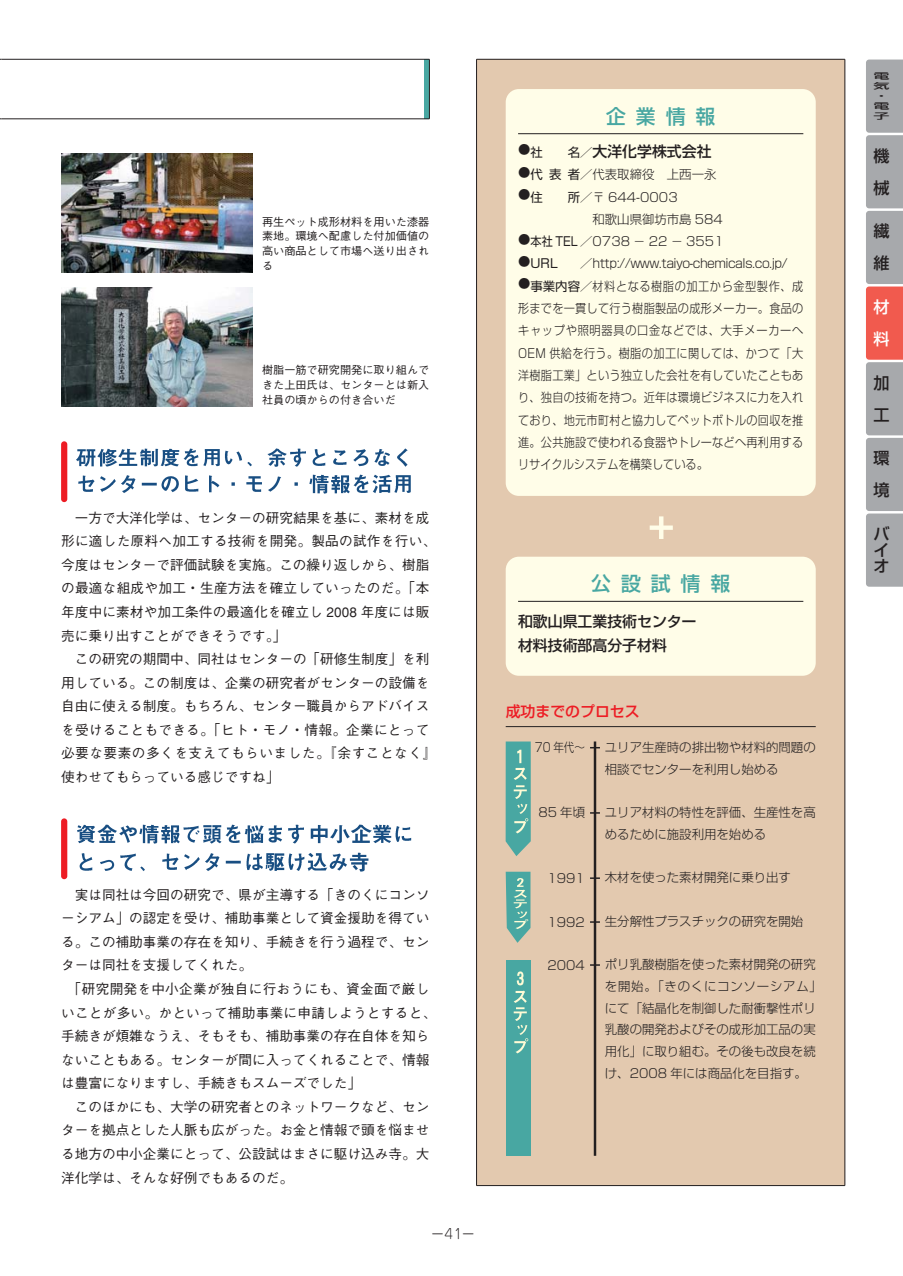
<style>
.page{position:relative;width:903px;height:1276px;background:#fff}
.page>*{position:absolute;margin:0;border:0;box-sizing:border-box;transform-origin:0 0}
.t1{font:500 19.78px "Shin Go";letter-spacing:.5em;color:#48a7a2}
.t2{font:500 16.1px/32.2px "Shin Go";color:#231f20}
.t3{font:500 16.1px/32.2px "Shin Go";color:#fff}
.t4{font:500 14.88px/24.8px "Shin Go";color:#231f20}
.t5{font:500 14.88px "Shin Go";color:#ed1c24}
.t6{font:500 13.65px/23.6px "Gothic BBB";color:#231f20}
.t7{font:500 13.65px "Gothic BBB";letter-spacing:.02em;color:#231f20}
.t8{font:300 13.65px "Jun 101";color:#231f20}
.t9{font:300 12.42px/21.7px "Shin Go";color:#231f20}
.t10{font:300 12.42px/22.4px "Shin Go";color:#231f20;text-align:justify;scale:.9 1}
.t11{font:300 12.42px/22.4px "Shin Go";letter-spacing:.05em;color:#231f20}
.t12{font:300 12.42px "Shin Go";letter-spacing:-.05em;color:#231f20}
.t13{font:300 12.42px "Shin Go";color:#231f20;scale:.85 1}
.t14{font:12.42px "Shin Go";color:#231f20}
.t15{font:500 11.2px/14.9px "Gothic BBB";color:#231f20;text-align:justify}
.t16{font:500 8.05px/10.2px "Shin Go";color:#231f20;text-align:justify;scale:2 1}
.s1{font-weight:400}
</style>
<div class="page">
<svg style="left:866px;top:60px;width:37px;height:527px;background:#b3a0a1"></svg>
<div style="left:477px;top:59px;width:368px;height:1126px;background:#e3c9af"></div>
<div style="left:424px;top:59px;width:5px;height:60px;background:#48a7a2"></div>
<hr style="left:2px;top:119px;width:427px;height:1px;background:#231f20">
<hr style="left:2px;top:59px;width:427px;height:1px;background:#231f20">
<hr style="left:429px;top:59px;width:1px;height:60px;background:#231f20">
<img style="left:77px;top:824px;width:19px;height:20px">
<img style="left:97px;top:824px;width:20px;height:19px">
<img style="left:119px;top:825px;width:18px;height:18px">
<img style="left:139px;top:824px;width:20px;height:20px">
<img style="left:161px;top:825px;width:19px;height:19px">
<img style="left:183px;top:825px;width:17px;height:18px">
<img style="left:203px;top:825px;width:19px;height:19px">
<img style="left:225px;top:824px;width:16px;height:19px">
<img style="left:244px;top:825px;width:20px;height:19px">
<img style="left:268px;top:825px;width:14px;height:18px">
<img style="left:288px;top:824px;width:16px;height:20px">
<img style="left:310px;top:825px;width:18px;height:19px">
<img style="left:330px;top:825px;width:20px;height:19px">
<img style="left:351px;top:824px;width:20px;height:19px">
<img style="left:371px;top:824px;width:21px;height:20px">
<img style="left:395px;top:826px;width:17px;height:16px">
<img style="left:79px;top:853px;width:14px;height:18px">
<img style="left:100px;top:859px;width:15px;height:12px">
<img style="left:120px;top:853px;width:16px;height:18px">
<img style="left:140px;top:866px;width:5px;height:5px">
<img style="left:162px;top:853px;width:17px;height:17px">
<img style="left:184px;top:854px;width:16px;height:16px">
<img style="left:205px;top:853px;width:15px;height:18px">
<img style="left:225px;top:860px;width:16px;height:4px">
<img style="left:246px;top:853px;width:17px;height:18px">
<img style="left:265px;top:853px;width:20px;height:18px">
<img style="left:288px;top:853px;width:17px;height:18px">
<img style="left:307px;top:853px;width:20px;height:18px">
<img style="left:327px;top:853px;width:20px;height:18px">
<img style="left:349px;top:852px;width:20px;height:20px">
<div style="left:61px;top:818px;width:6px;height:61px;background:#ed1c24;border-radius:3px"></div>
<img style="left:76px;top:449px;width:20px;height:43px">
<img style="left:97px;top:448px;width:20px;height:44px">
<img style="left:117px;top:448px;width:21px;height:45px">
<img style="left:140px;top:448px;width:19px;height:38px">
<img style="left:160px;top:448px;width:20px;height:45px">
<img style="left:183px;top:448px;width:16px;height:44px">
<img style="left:203px;top:449px;width:17px;height:44px">
<img style="left:225px;top:450px;width:17px;height:36px">
<img style="left:247px;top:462px;width:5px;height:5px">
<img style="left:267px;top:448px;width:20px;height:19px">
<img style="left:290px;top:448px;width:16px;height:19px">
<img style="left:311px;top:449px;width:18px;height:45px">
<img style="left:331px;top:450px;width:19px;height:44px">
<img style="left:353px;top:449px;width:16px;height:44px">
<img style="left:372px;top:449px;width:20px;height:45px">
<img style="left:394px;top:448px;width:17px;height:45px">
<img style="left:246px;top:476px;width:16px;height:16px">
<img style="left:268px;top:476px;width:13px;height:16px">
<img style="left:294px;top:478px;width:17px;height:8px">
<div style="left:61px;top:441px;width:6px;height:61px;background:#ed1c24;border-radius:3px"></div>
<img style="left:61px;top:154px;width:191px;height:119px">
<img style="left:61px;top:287px;width:191px;height:120px">
<hr style="left:476px;top:59px;width:1px;height:1126px;background:#231f20">
<hr style="left:477px;top:59px;width:368px;height:1px;background:#231f20">
<hr style="left:477px;top:1185px;width:368px;height:1px;background:#231f20">
<hr style="left:845px;top:59px;width:1px;height:1126px;background:#231f20">
<div style="left:506px;top:89px;width:310px;height:407px;background:#fffde8;border-radius:13px"></div>
<div style="left:506px;top:557px;width:310px;height:119px;background:#fffde8;border-radius:13px"></div>
<hr style="left:518px;top:133px;width:285px;height:1px;background:#231f20">
<hr style="left:518px;top:601px;width:285px;height:1px;background:#231f20">
<img style="left:649px;top:516px;width:24px;height:23px">
<svg style="left:506px;top:872px;width:25px;height:71px"></svg>
<svg style="left:506px;top:741px;width:25px;height:115px"></svg>
<div style="left:506px;top:960px;width:25px;height:196px;background:#48a7a2"></div>
<img style="left:516px;top:971px;width:8px;height:15px">
<img style="left:513px;top:990px;width:14px;height:13px">
<img style="left:513px;top:1007px;width:14px;height:13px">
<img style="left:515px;top:1020px;width:13px;height:15px">
<img style="left:514px;top:1038px;width:15px;height:16px">
<hr style="left:594px;top:741px;width:2px;height:415px;background:#231f20">
<svg style="left:590px;top:812px;width:10px;height:2px"></svg>
<svg style="left:590px;top:877px;width:10px;height:2px"></svg>
<svg style="left:590px;top:921px;width:10px;height:2px"></svg>
<svg style="left:590px;top:964px;width:10px;height:2px"></svg>
<hr style="left:506px;top:726px;width:310px;height:1px;background:#231f20">
<img style="left:511px;top:747px;width:19px;height:18px">
<img style="left:511px;top:765px;width:19px;height:17px">
<img style="left:511px;top:782px;width:19px;height:18px">
<img style="left:511px;top:800px;width:19px;height:17px">
<img style="left:511px;top:817px;width:19px;height:21px">
<img style="left:511px;top:877px;width:19px;height:10px">
<img style="left:511px;top:887px;width:19px;height:11px">
<img style="left:511px;top:898px;width:19px;height:10px">
<img style="left:511px;top:908px;width:19px;height:11px">
<img style="left:511px;top:919px;width:19px;height:14px">
<p class="t15" style="left:262px;top:215px;width:169px">再生ペット成形材料を用いた漆器素地。環境へ配慮した付加価値の高い商品として市場へ送り出される</p>
<p class="t15" style="left:262px;top:364px;width:169px">樹脂一筋で研究開発に取り組んできた上田氏は、センターとは新入社員の頃からの付き合いだ</p>
<p class="t6" style="left:61px;top:507px;width:377px;text-indent:14px">一方で大洋化学は、センターの研究結果を基に、素材を成形に適した原料へ加工する技術を開発。製品の試作を行い、今度はセンターで評価試験を実施。この繰り返しから、樹脂の最適な組成や加工・生産方法を確立していったのだ。「本年度中に素材や加工条件の最適化を確立し 2008 年度には販売に乗り出すことができそうです。」</p>
<p class="t6" style="left:61px;top:649px;width:377px;text-indent:14px">この研究の期間中、同社はセンターの「研修生制度」を利用している。この制度は、企業の研究者がセンターの設備を自由に使える制度。もちろん、センター職員からアドバイスを受けることもできる。「ヒト・モノ・情報。企業にとって必要な要素の多くを支えてもらいました。『余すことなく』使わせてもらっている感じですね」</p>
<p class="t6" style="left:75px;top:885px;width:356px">実は同社は今回の研究で、県が主導する「きのくにコンソ</p>
<p class="t6" style="left:61px;top:908px;width:370px">ーシアム」の認定を受け、補助事業として資金援助を得てい</p>
<p class="t6" style="left:61px;top:932px;width:370px">る。この補助事業の存在を知り、手続きを行う過程で、セン</p>
<p class="t6" style="left:61px;top:955px;width:192px">ターは同社を支援してくれた。</p>
<p class="t7" style="left:68px;top:984px;width:363px">「研究開発を中小企業が独自に行おうにも、資金面で厳し</p>
<p class="t7" style="left:61px;top:1007px;width:377px">いことが多い。かといって補助事業に申請しようとすると、</p>
<p class="t6" style="left:61px;top:1026px;width:370px">手続きが煩雑なうえ、そもそも、補助事業の存在自体を知ら</p>
<p class="t6" style="left:61px;top:1049px;width:370px">ないこともある。センターが間に入ってくれることで、情報</p>
<p class="t6" style="left:61px;top:1073px;width:302px">は豊富になりますし、手続きもスムーズでした」</p>
<p class="t6" style="left:75px;top:1097px;width:356px">このほかにも、大学の研究者とのネットワークなど、セン</p>
<p class="t6" style="left:61px;top:1120px;width:370px">ターを拠点とした人脈も広がった。お金と情報で頭を悩ませ</p>
<p class="t6" style="left:61px;top:1144px;width:370px">る地方の中小企業にとって、公設試はまさに駆け込み寺。大</p>
<p class="t6" style="left:61px;top:1167px;width:233px">洋化学は、そんな好例でもあるのだ。</p>
<p class="t8" style="left:431px;top:1228px;width:46px">－41－</p>
<h1 class="t1" style="left:606px;top:109px;width:111px">企業情報</h1>
<p class="t4" style="left:593px;top:140px;width:121px">大洋化学株式会社</p>
<p class="t9" style="left:518px;top:140px;width:14px;line-height:22.4px;text-align:justify">● ● ●</p>
<p class="t9" style="left:518px;top:229px;width:14px;line-height:22.4px;text-align:justify">● ● ●</p>
<p class="t9" style="left:531px;top:143px;width:188px;line-height:22.4px;text-indent:37px"><span class="s1">名</span>／<br><span class="s1">代表者</span>／代表取締役　上西一永<span class="s1">住</span></p>
<p class="t14" style="left:531px;top:147px;width:14px">社</p>
<p class="t9" style="left:568px;top:188px;width:112px"><span class="s1">所</span>／〒 644-0003</p>
<p class="t11" style="left:531px;top:232px;width:274px"><span class="s1">本社 TEL</span> ／0738 － 22 － 3551<br><span class="s1">URL<br>事業内容</span>／材料となる樹脂の加工から金型製作、成</p>
<p class="t9" style="left:593px;top:210px;width:132px">和歌山県御坊市島 584</p>
<p class="t12" style="left:580px;top:259px;width:209px">／http://www.taiyo-chemicals.co.jp/</p>
<p class="t10" style="left:518px;top:299px;width:318px">形までを一貫して行う樹脂製品の成形メーカー。食品のキャップや照明器具の口金などでは、大手メーカーへOEM 供給を行う。樹脂の加工に関しては、かつて「大洋樹脂工業」という独立した会社を有していたこともあり、独自の技術を持つ。近年は環境ビジネスに力を入れており、地元市町村と協力してペットボトルの回収を推進。公共施設で使われる食器やトレーなどへ再利用するリサイクルシステムを構築している。</p>
<h1 class="t1" style="left:591px;top:576px;width:140px">公設試情報</h1>
<p class="t4" style="left:518px;top:610px;width:180px">和歌山県工業技術センター材料技術部高分子材料</p>
<p class="t5" style="left:506px;top:705px;width:135px">成功までのプロセス</p>
<p class="t13" style="left:535px;top:743px;width:61px">70 年代～</p>
<p class="t9" style="left:538px;top:803px;width:48px">85 年頃</p>
<p class="t9" style="left:547px;top:869px;width:39px">1991</p>
<p class="t9" style="left:547px;top:913px;width:39px">1992</p>
<p class="t9" style="left:547px;top:956px;width:39px">2004</p>
<p class="t9" style="left:605px;top:738px;width:212px">ユリア生産時の排出物や材料的問題の相談でセンターを利用し始める</p>
<p class="t9" style="left:605px;top:803px;width:212px">ユリア材料の特性を評価、生産性を高めるために施設利用を始める</p>
<p class="t9" style="left:605px;top:868px;width:188px">木材を使った素材開発に乗り出す</p>
<p class="t9" style="left:605px;top:912px;width:200px">生分解性プラスチックの研究を開始</p>
<p class="t9" style="left:605px;top:955px;width:219px">ポリ乳酸樹脂を使った素材開発の研究を開始。「きのくにコンソーシアム」にて「結晶化を制御した耐衝撃性ポリ乳酸の開発およびその成形加工品の実用化」に取り組む。その後も改良を続け、2008 年には商品化を目指す。</p>
<p class="t16" style="left:873px;top:72px;width:10px">電気・電子</p>
<p class="t2" style="left:873px;top:141px;width:18px">機械</p>
<p class="t2" style="left:873px;top:217px;width:18px">繊維</p>
<p class="t3" style="left:873px;top:292px;width:18px">材料</p>
<p class="t2" style="left:873px;top:368px;width:18px">加工</p>
<p class="t2" style="left:873px;top:444px;width:18px">環境</p>
<p class="t2" style="left:873px;top:527px;width:18px;line-height:16.1px;text-align:justify">バイオ</p>
</div>
